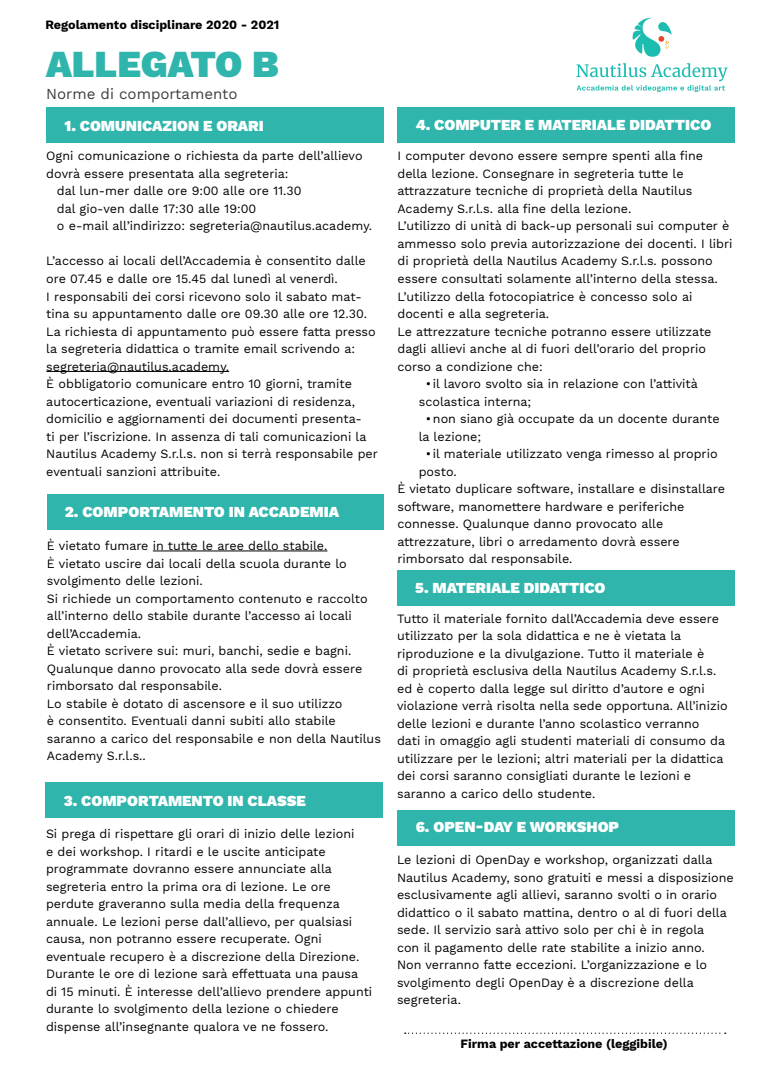
<style>
.page{position:relative;width:780px;height:1088px;background:#fff}
.page>*{position:absolute;margin:0;border:0;box-sizing:border-box;transform-origin:0 0}
.t1{font:900 37.5px "Work Sans";color:#30b5ac}
.t2{font:900 15px "Work Sans";color:#fff}
.t3{font:15px "Work Sans";color:#3c3e3c}
.t4{font:12.5px/17.5px "Work Sans";color:#000}
.t5{font:700 12.5px "Work Sans";color:#000}
</style>
<div class="page">
<div style="left:46px;top:108px;width:338px;height:35px;background:#2fb5ac"></div>
<div style="left:397px;top:108px;width:338px;height:35px;background:#2fb5ac"></div>
<div style="left:397px;top:570px;width:337px;height:35px;background:#2fb5ac"></div>
<div style="left:397px;top:810px;width:338px;height:35px;background:#2fb5ac"></div>
<div style="left:47px;top:495px;width:336px;height:35px;background:#2fb5ac"></div>
<div style="left:45px;top:783px;width:337px;height:35px;background:#2fb5ac"></div>
<hr style="left:46px;top:371px;width:183px;height:1px;background:#000">
<hr style="left:153px;top:551px;width:174px;height:1px;background:#000">
<svg style="left:405px;top:1032px;width:320px;height:2px"></svg>
<svg style="left:576px;top:63px;width:151px;height:29px"></svg>
<svg style="left:632px;top:18px;width:39px;height:39px"></svg>
<p class="t5" style="left:45px;top:18px;width:235px">Regolamento disciplinare 2020 - 2021</p>
<h1 class="t1" style="left:46px;top:42px;width:234px">ALLEGATO B</h1>
<p class="t3" style="left:46px;top:85px;width:193px">Norme di comportamento</p>
<p class="t2" style="left:64px;top:117px;width:201px">1. COMUNICAZION E ORARI</p>
<p class="t2" style="left:415px;top:116px;width:297px">4. COMPUTER E MATERIALE DIDATTICO</p>
<p class="t4" style="left:46px;top:148px;width:318px">Ogni comunicazione o richiesta da parte dell’allievo</p>
<p class="t4" style="left:46px;top:165px;width:244px">dovrà essere presentata alla segreteria:</p>
<p class="t4" style="left:57px;top:183px;width:246px">dal lun-mer dalle ore 9:00 alle ore 11.30</p>
<p class="t4" style="left:57px;top:200px;width:201px">dal gio-ven dalle 17:30 alle 19:00</p>
<p class="t4" style="left:57px;top:218px;width:317px">o e-mail all’indirizzo: segreteria@nautilus.academy.</p>
<p class="t4" style="left:46px;top:253px;width:333px">L’accesso ai locali dell’Accademia è consentito dalle ore 07.45 e dalle ore 15.45 dal lunedì al venerdì.<br>I responsabili dei corsi ricevono solo il sabato mat&shy;tina su appuntamento dalle ore 09.30 alle ore 12.30.<br>La richiesta di appuntamento può essere fatta presso la segreteria didattica o tramite email scrivendo a: segreteria@nautilus.academy.<br>È obbligatorio comunicare entro 10 giorni, tramite autocerticazione, eventuali variazioni di residenza, domicilio e aggiornamenti dei documenti presenta-<br>ti per l’iscrizione. In assenza di tali comunicazioni la Nautilus Academy S.r.l.s. non si terrà responsabile per eventuali sanzioni attribuite.</p>
<p class="t2" style="left:65px;top:503px;width:275px">2. COMPORTAMENTO IN ACCADEMIA</p>
<p class="t4" style="left:47px;top:537px;width:335px">È vietato fumare in tutte le aree dello stabile.<br>È vietato uscire dai locali della scuola durante lo svolgimento delle lezioni.<br>Si richiede un comportamento contenuto e raccolto all’interno dello stabile durante l’accesso ai locali dell’Accademia.<br>È vietato scrivere sui: muri, banchi, sedie e bagni.<br>Qualunque danno provocato alla sede dovrà essere rimborsato dal responsabile.<br>Lo stabile è dotato di ascensore e il suo utilizzo<br>è consentito. Eventuali danni subiti allo stabile saranno a carico del responsabile e non della Nautilus Academy S.r.l.s..</p>
<p class="t2" style="left:64px;top:792px;width:244px">3. COMPORTAMENTO IN CLASSE</p>
<p class="t4" style="left:46px;top:825px;width:328px">Si prega di rispettare gli orari di inizio delle lezioni<br>e dei workshop. I ritardi e le uscite anticipate programmate dovranno essere annunciate alla segreteria entro la prima ora di lezione. Le ore perdute graveranno sulla media della frequenza annuale. Le lezioni perse dall’allievo, per qualsiasi causa, non potranno essere recuperate. Ogni eventuale recupero è a discrezione della Direzione.<br>Durante le ore di lezione sarà effettuata una pausa di 15 minuti. È interesse dell’allievo prendere appunti durante lo svolgimento della lezione o chiedere dispense all’insegnante qualora ve ne fossero.</p>
<p class="t4" style="left:397px;top:148px;width:336px">I computer devono essere sempre spenti alla fine della lezione. Consegnare in segreteria tutte le attrazzature tecniche di proprietà della Nautilus Academy S.r.l.s. alla fine della lezione.<br>L’utilizzo di unità di back-up personali sui computer è ammesso solo previa autorizzazione dei docenti. I libri di proprietà della Nautilus Academy S.r.l.s. possono essere consultati solamente all’interno della stessa.<br>L’utilizzo della fotocopiatrice è concesso solo ai docenti e alla segreteria.<br>Le attrezzature tecniche potranno essere utilizzate dagli allievi anche al di fuori dell’orario del proprio corso a condizione che:</p>
<p class="t4" style="left:419px;top:375px;width:280px;text-indent:7px">• il lavoro svolto sia in relazione con l’attività scolastica interna;</p>
<p class="t4" style="left:419px;top:410px;width:302px;text-indent:7px">•non siano già occupate da un docente durante la lezione;</p>
<p class="t4" style="left:426px;top:445px;width:293px">• il materiale utilizzato venga rimesso al proprio</p>
<p class="t4" style="left:419px;top:463px;width:39px">posto.</p>
<p class="t4" style="left:397px;top:480px;width:329px">È vietato duplicare software, installare e disinstallare</p>
<p class="t4" style="left:397px;top:498px;width:288px">software, manomettere hardware e periferiche</p>
<p class="t4" style="left:397px;top:515px;width:267px">connesse. Qualunque danno provocato alle</p>
<p class="t4" style="left:397px;top:533px;width:284px">attrezzature, libri o arredamento dovrà essere</p>
<p class="t4" style="left:397px;top:550px;width:176px">rimborsato dal responsabile.</p>
<p class="t2" style="left:415px;top:579px;width:192px">5. MATERIALE DIDATTICO</p>
<p class="t4" style="left:397px;top:610px;width:332px">Tutto il materiale fornito dall’Accademia deve essere utilizzato per la sola didattica e ne è vietata la riproduzione e la divulgazione. Tutto il materiale è<br>di proprietà esclusiva della Nautilus Academy S.r.l.s. ed è coperto dalla legge sul diritto d’autore e ogni violazione verrà risolta nella sede opportuna. All’inizio delle lezioni e durante l’anno scolastico verranno<br>dati in omaggio agli studenti materiali di consumo da utilizzare per le lezioni; altri materiali per la didattica dei corsi saranno consigliati durante le lezioni e saranno a carico dello studente.</p>
<p class="t2" style="left:415px;top:818px;width:205px">6. OPEN-DAY E WORKSHOP</p>
<p class="t4" style="left:397px;top:852px;width:338px">Le lezioni di OpenDay e workshop, organizzati dalla Nautilus Academy, sono gratuiti e messi a disposizione esclusivamente agli allievi, saranno svolti o in orario didattico o il sabato mattina, dentro o al di fuori della sede. Il servizio sarà attivo solo per chi è in regola<br>con il pagamento delle rate stabilite a inizio anno.<br>Non verranno fatte eccezioni. L’organizzazione e lo svolgimento degli OpenDay è a discrezione della segreteria.</p>
<p class="t5" style="left:460px;top:1036px;width:208px">Firma per accettazione (leggibile)</p>
</div>
